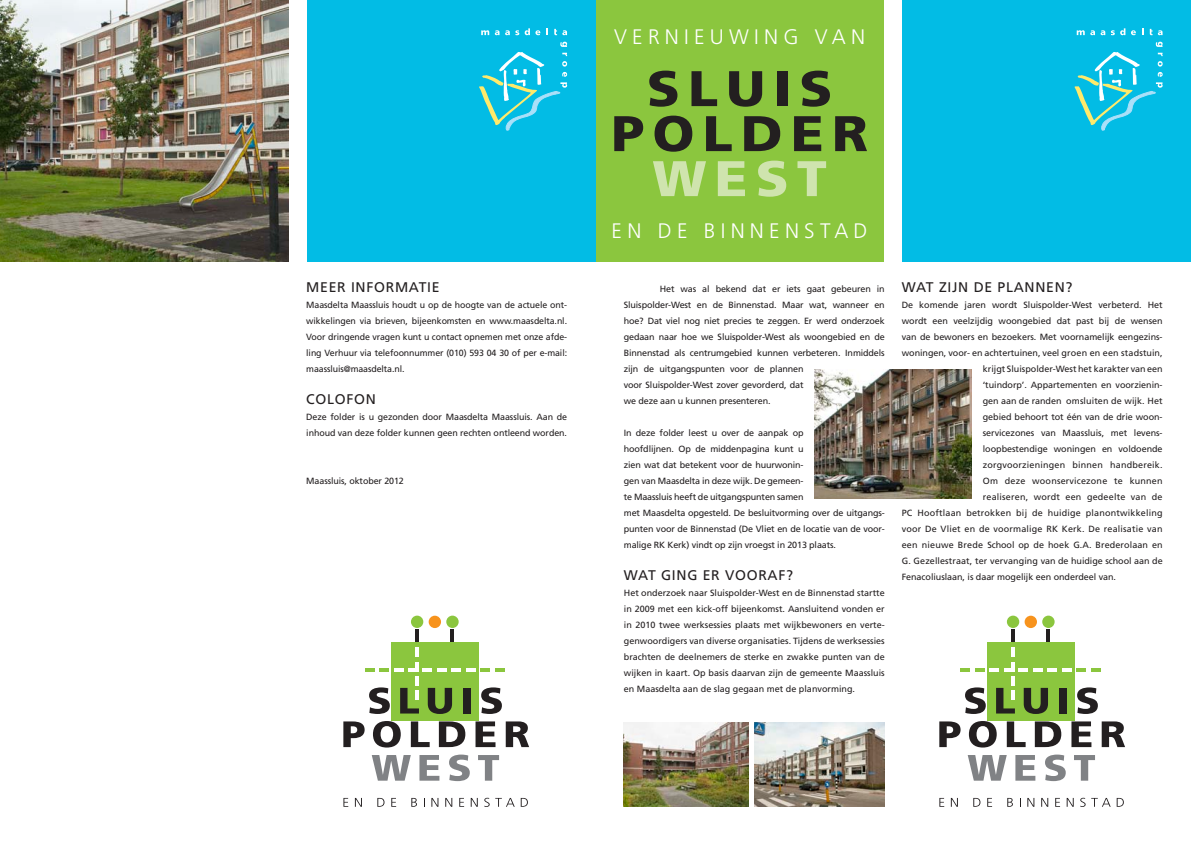
<style>
.page{position:relative;width:1191px;height:842px;background:#fff}
.page>*{position:absolute;margin:0;border:0;box-sizing:border-box;transform-origin:0 0}
.t1{font:900 50px "Frutiger LT Std";letter-spacing:.15em;color:#231f20;scale:1.08 1}
.t2{font:900 50px "Frutiger LT Std";color:#cfe4ae;scale:1.08 1}
.t3{font:300 21px "Frutiger LT Std";letter-spacing:.25em;color:#fff}
.t4{font:14px "Frutiger LT Std";letter-spacing:.05em;color:#231f20}
.t5{font:9px/16px "Frutiger LT Std";letter-spacing:-.01em;color:#231f20}
.t6{font:9px "Frutiger LT Std";letter-spacing:.02em;color:#231f20}
.t7{font:9px "Frutiger LT Std";letter-spacing:.01em;color:#231f20}
</style>
<div class="page">
<div style="left:595px;top:0;width:288px;height:262px;background:#8bc63e"></div>
<hr style="left:1011px;top:629px;width:4px;height:14px;background:#231f20">
<hr style="left:1046px;top:629px;width:4px;height:14px;background:#231f20">
<div style="left:987px;top:642px;width:87px;height:79px;background:#8bc63e"></div>
<svg style="left:965px;top:687px;width:20px;height:27px"></svg>
<svg style="left:996px;top:688px;width:19px;height:25px"></svg>
<svg style="left:1023px;top:688px;width:25px;height:26px"></svg>
<div style="left:1059px;top:688px;width:7px;height:25px;background:#231f20"></div>
<svg style="left:1077px;top:687px;width:20px;height:27px"></svg>
<svg style="left:939px;top:721px;width:21px;height:26px"></svg>
<svg style="left:969px;top:721px;width:27px;height:26px"></svg>
<svg style="left:1006px;top:721px;width:19px;height:26px"></svg>
<svg style="left:1034px;top:721px;width:27px;height:26px"></svg>
<svg style="left:1071px;top:721px;width:20px;height:26px"></svg>
<svg style="left:1101px;top:721px;width:24px;height:26px"></svg>
<svg style="left:967px;top:755px;width:39px;height:26px"></svg>
<svg style="left:1015px;top:755px;width:20px;height:26px"></svg>
<svg style="left:1045px;top:754px;width:20px;height:27px"></svg>
<svg style="left:1074px;top:755px;width:21px;height:26px"></svg>
<svg style="left:939px;top:798px;width:5px;height:9px"></svg>
<svg style="left:950px;top:798px;width:8px;height:9px"></svg>
<svg style="left:973px;top:798px;width:7px;height:9px"></svg>
<svg style="left:987px;top:798px;width:5px;height:9px"></svg>
<svg style="left:1007px;top:798px;width:6px;height:9px"></svg>
<svg style="left:1027px;top:798px;width:7px;height:9px"></svg>
<svg style="left:1041px;top:798px;width:7px;height:9px"></svg>
<svg style="left:1055px;top:798px;width:5px;height:9px"></svg>
<svg style="left:1066px;top:798px;width:7px;height:9px"></svg>
<svg style="left:1080px;top:798px;width:5px;height:9px"></svg>
<svg style="left:1091px;top:798px;width:19px;height:9px"></svg>
<svg style="left:1116px;top:798px;width:7px;height:9px"></svg>
<div style="left:1007px;top:616px;width:12px;height:12px;background:#8bc63e;border-radius:50%"></div>
<div style="left:1042px;top:616px;width:12px;height:12px;background:#8bc63e;border-radius:50%"></div>
<div style="left:1024px;top:616px;width:13px;height:12px;background:#f7931d;border-radius:50%"></div>
<hr style="left:1011px;top:690px;width:4px;height:10px;background:#fff">
<hr style="left:1011px;top:676px;width:4px;height:10px;background:#fff">
<svg style="left:960px;top:662px;width:140px;height:9px"></svg>
<hr style="left:1011px;top:647px;width:4px;height:10px;background:#fff">
<hr style="left:415px;top:629px;width:4px;height:14px;background:#231f20">
<hr style="left:450px;top:629px;width:4px;height:14px;background:#231f20">
<div style="left:391px;top:642px;width:87px;height:79px;background:#8bc63e"></div>
<svg style="left:369px;top:687px;width:21px;height:27px"></svg>
<svg style="left:400px;top:688px;width:19px;height:25px"></svg>
<svg style="left:428px;top:688px;width:24px;height:26px"></svg>
<div style="left:463px;top:688px;width:7px;height:25px;background:#231f20"></div>
<svg style="left:481px;top:687px;width:21px;height:27px"></svg>
<svg style="left:343px;top:721px;width:21px;height:26px"></svg>
<svg style="left:373px;top:721px;width:28px;height:26px"></svg>
<svg style="left:411px;top:721px;width:19px;height:26px"></svg>
<svg style="left:439px;top:721px;width:26px;height:26px"></svg>
<svg style="left:475px;top:721px;width:20px;height:26px"></svg>
<svg style="left:506px;top:721px;width:23px;height:26px"></svg>
<svg style="left:372px;top:755px;width:39px;height:26px"></svg>
<svg style="left:419px;top:755px;width:20px;height:26px"></svg>
<svg style="left:449px;top:754px;width:21px;height:27px"></svg>
<svg style="left:478px;top:755px;width:21px;height:26px"></svg>
<svg style="left:343px;top:798px;width:5px;height:9px"></svg>
<svg style="left:355px;top:798px;width:7px;height:9px"></svg>
<svg style="left:377px;top:798px;width:7px;height:9px"></svg>
<svg style="left:391px;top:798px;width:5px;height:9px"></svg>
<svg style="left:411px;top:798px;width:6px;height:9px"></svg>
<svg style="left:431px;top:798px;width:7px;height:9px"></svg>
<svg style="left:445px;top:798px;width:7px;height:9px"></svg>
<svg style="left:459px;top:798px;width:5px;height:9px"></svg>
<svg style="left:471px;top:798px;width:7px;height:9px"></svg>
<svg style="left:484px;top:798px;width:5px;height:9px"></svg>
<svg style="left:495px;top:798px;width:20px;height:9px"></svg>
<svg style="left:521px;top:798px;width:7px;height:9px"></svg>
<div style="left:411px;top:616px;width:12px;height:12px;background:#8bc63e;border-radius:50%"></div>
<div style="left:446px;top:616px;width:12px;height:12px;background:#8bc63e;border-radius:50%"></div>
<div style="left:429px;top:616px;width:12px;height:12px;background:#f7931d;border-radius:50%"></div>
<hr style="left:415px;top:690px;width:4px;height:10px;background:#fff">
<hr style="left:415px;top:676px;width:4px;height:10px;background:#fff">
<svg style="left:365px;top:662px;width:140px;height:9px"></svg>
<hr style="left:415px;top:647px;width:4px;height:10px;background:#fff">
<div style="left:902px;top:0;width:289px;height:262px;background:#02bce5"></div>
<div style="left:307px;top:0;width:288px;height:262px;background:#02bce5"></div>
<svg style="left:1076px;top:30px;width:8px;height:5px"></svg>
<svg style="left:1090px;top:30px;width:24px;height:5px"></svg>
<svg style="left:1120px;top:28px;width:5px;height:7px"></svg>
<svg style="left:1131px;top:30px;width:4px;height:5px"></svg>
<svg style="left:1149px;top:29px;width:13px;height:6px"></svg>
<svg style="left:1074px;top:42px;width:88px;height:89px"></svg>
<svg style="left:481px;top:30px;width:8px;height:5px"></svg>
<svg style="left:495px;top:30px;width:4px;height:5px"></svg>
<svg style="left:505px;top:28px;width:35px;height:7px"></svg>
<svg style="left:546px;top:28px;width:2px;height:7px"></svg>
<svg style="left:554px;top:29px;width:13px;height:6px"></svg>
<svg style="left:479px;top:42px;width:88px;height:89px"></svg>
<img style="left:624px;top:723px;width:124px;height:84px">
<img style="left:754px;top:723px;width:130px;height:84px">
<img style="left:0;top:0;width:288px;height:262px">
<img style="left:815px;top:369px;width:156px;height:129px">
<p class="t4" style="left:306px;top:279px;width:135px">MEER INFORMATIE</p>
<p class="t5" style="left:306px;top:297px;width:262px;text-align:justify">Maasdelta Maassluis houdt u op de hoogte van de actuele ont&shy;wikkelingen via brieven, bijeenkomsten en www.maasdelta.nl.<br>Voor dringende vragen kunt u contact opnemen met onze afde&shy;ling Verhuur via telefoonnummer (010) 593 04 30 of per e-mail: maassluis@maasdelta.nl.</p>
<p class="t4" style="left:306px;top:391px;width:71px">COLOFON</p>
<p class="t5" style="left:306px;top:409px;width:262px">Deze folder is u gezonden door Maasdelta Maassluis. Aan de inhoud van deze folder kunnen geen rechten ontleend worden.</p>
<p class="t5" style="left:306px;top:473px;width:99px">Maassluis, oktober 2012</p>
<p class="t3" style="left:614px;top:25px;width:252px">VERNIEUWING VAN</p>
<p class="t1" style="left:647px;top:58px;width:173px">SLUIS</p>
<p class="t1" style="left:611px;top:103px;width:239px">POLDER</p>
<p class="t2" style="left:652px;top:148px;width:163px">WEST</p>
<p class="t3" style="left:611px;top:219px;width:257px">EN DE BINNENSTAD</p>
<p class="t5" style="left:624px;top:281px;width:262px;text-indent:36px">Het was al bekend dat er iets gaat gebeuren in Sluispolder-West en de Binnenstad. Maar wat, wanneer en hoe? Dat viel nog niet precies te zeggen. Er werd onderzoek gedaan naar hoe we Sluispolder-West als woongebied en de Binnenstad als centrumgebied kunnen verbeteren. Inmiddels zijn de uitgangspunten voor de plannen<br>voor Sluispolder-West zover gevorderd, dat<br>we deze aan u kunnen presenteren.</p>
<p class="t5" style="left:624px;top:425px;width:262px">In deze folder leest u over de aanpak op<br>hoofdlijnen. Op de middenpagina kunt u<br>zien wat dat betekent voor de huurwonin-<br>gen van Maasdelta in deze wijk. De gemeen-<br>te Maassluis heeft de uitgangspunten samen<br>met Maasdelta opgesteld. De besluitvorming over de uitgangs&shy;punten voor de Binnenstad (De Vliet en de locatie van de voor&shy;malige RK Kerk) vindt op zijn vroegst in 2013 plaats.</p>
<p class="t4" style="left:624px;top:567px;width:171px">WAT GING ER VOORAF?</p>
<p class="t5" style="left:624px;top:585px;width:262px;text-align:justify">Het onderzoek naar Sluispolder-West en de Binnenstad startte in 2009 met een kick-off bijeenkomst. Aansluitend vonden er in 2010 twee werksessies plaats met wijkbewoners en verte&shy;genwoordigers van diverse organisaties. Tijdens de werksessies brachten de deelnemers de sterke en zwakke punten van de wijken in kaart. Op basis daarvan zijn de gemeente Maassluis en Maasdelta aan de slag gegaan met de planvorming.</p>
<p class="t4" style="left:901px;top:279px;width:172px">WAT ZIJN DE PLANNEN?</p>
<p class="t5" style="left:901px;top:297px;width:262px">De komende jaren wordt Sluispolder-West verbeterd. Het</p>
<p class="t5" style="left:901px;top:313px;width:262px">wordt een veelzijdig woongebied dat past bij de wensen</p>
<p class="t5" style="left:901px;top:329px;width:262px">van de bewoners en bezoekers. Met voornamelijk eengezins-</p>
<p class="t5" style="left:901px;top:345px;width:262px">woningen, voor- en achtertuinen, veel groen en een stadstuin,</p>
<p class="t5" style="left:982px;top:361px;width:181px">krijgt Sluispolder-West het karakter van een</p>
<p class="t5" style="left:982px;top:377px;width:181px">‘tuindorp’. Appartementen en voorzienin-</p>
<p class="t7" style="left:982px;top:396px;width:181px">gen aan de randen omsluiten de wijk. Het</p>
<p class="t5" style="left:982px;top:409px;width:181px">gebied behoort tot één van de drie woon-</p>
<p class="t5" style="left:982px;top:425px;width:181px">servicezones van Maassluis, met levens-</p>
<p class="t5" style="left:982px;top:441px;width:181px">loopbestendige woningen en voldoende</p>
<p class="t6" style="left:982px;top:460px;width:181px">zorgvoorzieningen binnen handbereik.</p>
<p class="t6" style="left:982px;top:476px;width:181px">Om deze woonservicezone te kunnen</p>
<p class="t6" style="left:982px;top:492px;width:181px">realiseren, wordt een gedeelte van de</p>
<p class="t6" style="left:901px;top:508px;width:262px">PC Hooftlaan betrokken bij de huidige planontwikkeling</p>
<p class="t6" style="left:901px;top:524px;width:262px">voor De Vliet en de voormalige RK Kerk. De realisatie van</p>
<p class="t7" style="left:901px;top:540px;width:262px">een nieuwe Brede School op de hoek G.A. Brederolaan en</p>
<p class="t7" style="left:901px;top:556px;width:262px">G. Gezellestraat, ter vervanging van de huidige school aan de</p>
<p class="t5" style="left:901px;top:569px;width:216px">Fenacoliuslaan, is daar mogelijk een onderdeel van.</p>
</div>
